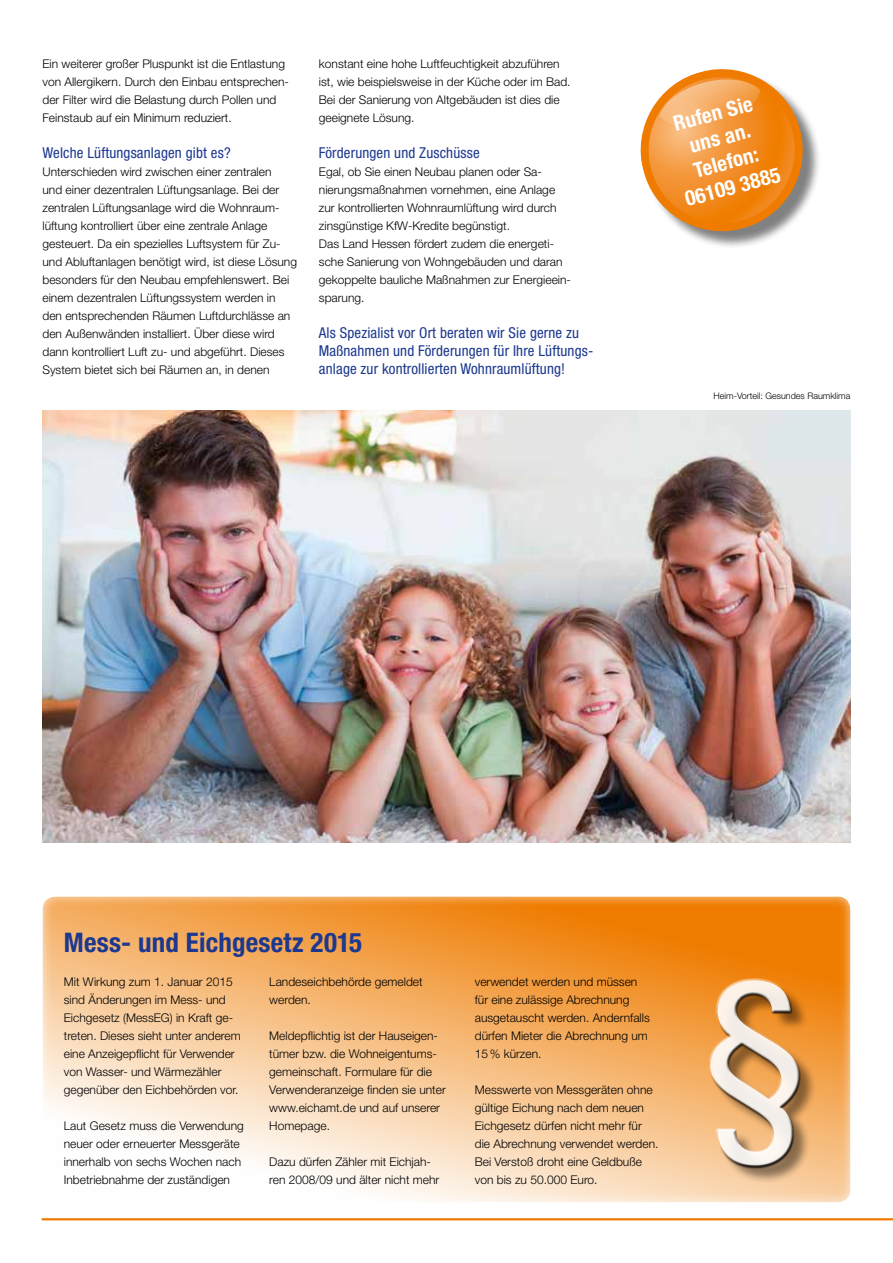
<style>
.page{position:relative;width:893px;height:1263px;background:#fff}
.page>*{position:absolute;margin:0;border:0;box-sizing:border-box;transform-origin:0 0}
.t1{font:condensed 210px "Helvetica Neue LT Std";color:#fff}
.t2{font:700 condensed 27px "Helvetica Neue LT Std";letter-spacing:.01em;color:#1c388f}
.t3{font:700 condensed 21px/25.2px "Helvetica Neue LT Std";color:#fff;text-align:center}
.t4{font:condensed 15px/18px "Helvetica Neue LT Std";letter-spacing:.01em;color:#1c388f}
.t5{font:300 12px/18px "Helvetica Neue LT Std";color:#000}
.t6{font:300 9px "Helvetica Neue LT Std";color:#000}
</style>
<div class="page">
<div style="left:41px;top:896px;width:811px;height:308px;background:#fff;opacity:.75"></div>
<hr style="left:43px;top:1218px;width:850px;height:2px;background:#ef7c00">
<div style="left:713px;top:983px;width:104px;height:201px;background:#000;opacity:.5"></div>
<div style="left:709px;top:978px;width:90px;height:177px;background:#fff;opacity:.75"></div>
<div style="left:711px;top:991px;width:90px;height:177px;background:#000;opacity:.75"></div>
<img style="left:43px;top:410px;width:807px;height:432px">
<div style="left:643px;top:72px;width:178px;height:178px;background:#000;opacity:.5"></div>
<svg style="left:640px;top:69px;width:167px;height:166px"></svg>
<p class="t5" style="left:43px;top:55px;width:248px">Ein weiterer großer Pluspunkt ist die Entlastung von Allergikern. Durch den Einbau entsprechen&shy;der Filter wird die Belastung durch Pollen und Feinstaub auf ein Minimum reduziert.</p>
<p class="t4" style="left:43px;top:144px;width:190px">Welche Lüftungsanlagen gibt es?</p>
<p class="t5" style="left:43px;top:163px;width:256px">Unterschieden wird zwischen einer zentralen<br>und einer dezentralen Lüftungsanlage. Bei der zentralen Lüftungsanlage wird die Wohnraum&shy;lüftung kontrolliert über eine zentrale Anlage gesteuert. Da ein spezielles Luftsystem für Zu&shy;und Abluftanlagen benötigt wird, ist diese Lösung besonders für den Neubau empfehlenswert. Bei einem dezentralen Lüftungssystem werden in den entsprechenden Räumen Luftdurchlässe an den Außenwänden installiert. Über diese wird dann kontrolliert Luft zu- und abgeführt. Dieses System bietet sich bei Räumen an, in denen</p>
<p class="t5" style="left:319px;top:55px;width:253px">konstant eine hohe Luftfeuchtigkeit abzuführen ist, wie beispielsweise in der Küche oder im Bad.<br>Bei der Sanierung von Altgebäuden ist dies die geeignete Lösung.</p>
<p class="t4" style="left:319px;top:144px;width:162px">Förderungen und Zuschüsse</p>
<p class="t5" style="left:319px;top:163px;width:254px">Egal, ob Sie einen Neubau planen oder Sa&shy;nierungsmaßnahmen vornehmen, eine Anlage zur kontrollierten Wohnraumlüftung wird durch zinsgünstige KfW-Kredite begünstigt.<br>Das Land Hessen fördert zudem die energeti&shy;sche Sanierung von Wohngebäuden und daran gekoppelte bauliche Maßnahmen zur Energieein&shy;sparung.</p>
<p class="t4" style="left:319px;top:324px;width:276px">Als Spezialist vor Ort beraten wir Sie gerne zu<br>Maßnahmen und Förderungen für Ihre Lüftungs&shy;anlage zur kontrollierten Wohnraumlüftung!</p>
<h3 class="t3" style="left:663px;top:114px;width:99px;rotate:-15deg">Rufen Sie uns an.<br>Telefon:<br>06109 3885</h3>
<p class="t6" style="left:714px;top:390px;width:138px">Heim-Vorteil: Gesundes Raumklima</p>
<h2 class="t2" style="left:64px;top:926px;width:300px">Mess- und Eichgesetz 2015</h2>
<p class="t5" style="left:64px;top:973px;width:178px">Mit Wirkung zum 1. Januar 2015 sind Änderungen im Mess- und<br>Eichgesetz (MessEG) in Kraft ge&shy;treten. Dieses sieht unter anderem eine Anzeigepflicht für Verwender von Wasser- und Wärmezähler gegenüber den Eichbehörden vor.</p>
<p class="t5" style="left:64px;top:1117px;width:182px">Laut Gesetz muss die Verwendung neuer oder erneuerter Messgeräte innerhalb von sechs Wochen nach<br>Inbetriebnahme der zuständigen</p>
<p class="t5" style="left:269px;top:973px;width:155px">Landeseichbehörde gemeldet werden.</p>
<p class="t5" style="left:269px;top:1027px;width:178px">Meldepflichtig ist der Hauseigen&shy;tümer bzw. die Wohneigentums&shy;gemeinschaft. Formulare für die<br>Verwenderanzeige finden sie unter www.eichamt.de und auf unserer<br>Homepage.</p>
<p class="t5" style="left:269px;top:1153px;width:172px">Dazu dürfen Zähler mit Eichjah&shy;ren 2008/09 und älter nicht mehr</p>
<p class="t5" style="left:475px;top:973px;width:176px">verwendet werden und müssen für eine zulässige Abrechnung ausgetauscht werden. Andernfalls dürfen Mieter die Abrechnung um<br>15% kürzen.</p>
<p class="t5" style="left:475px;top:1081px;width:185px">Messwerte von Messgeräten ohne gültige Eichung nach dem neuen<br>Eichgesetz dürfen nicht mehr für die Abrechnung verwendet werden.<br>Bei Verstoß droht eine Geldbuße von bis zu 50.000 Euro.</p>
<h1 class="t1" style="left:704px;top:938px;width:103px">§</h1>
</div>
